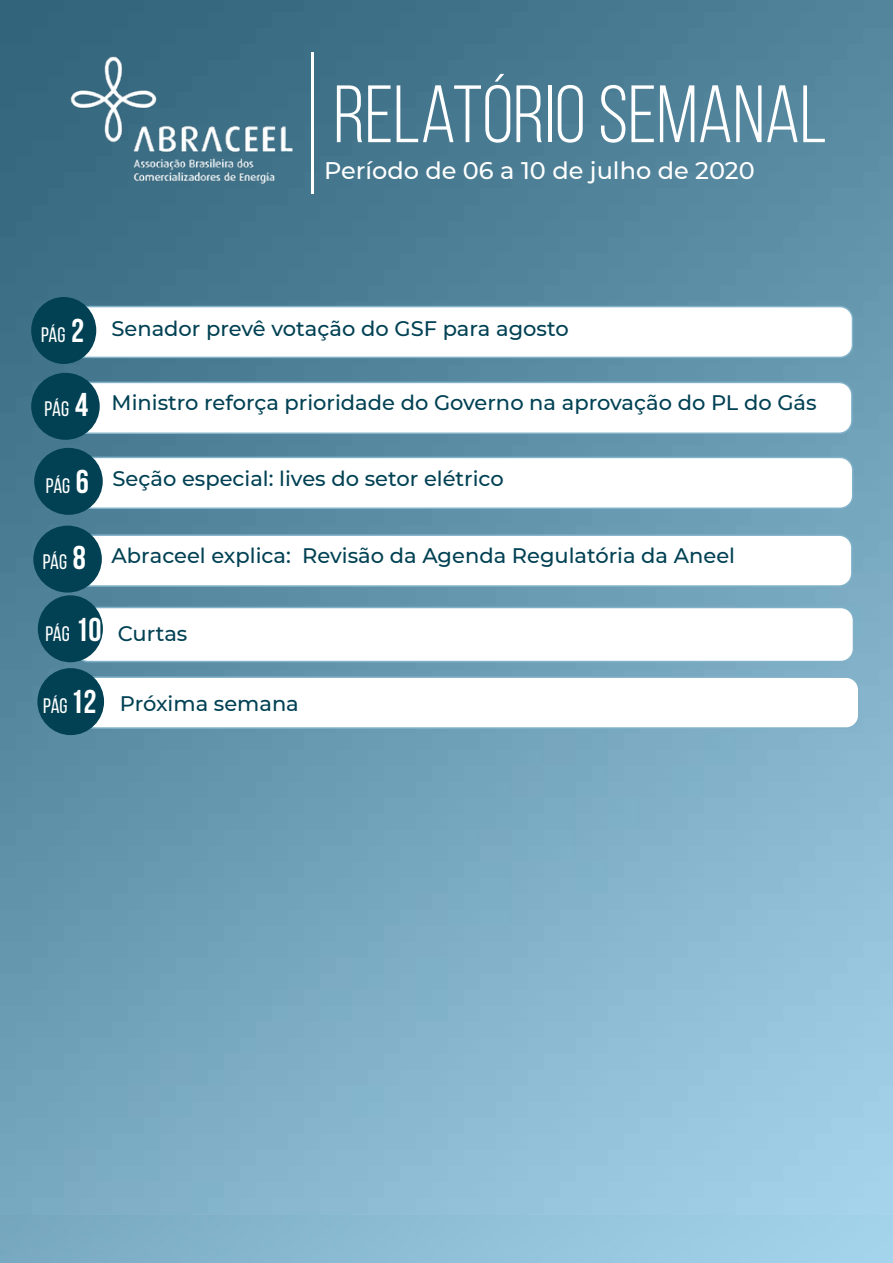
<style>
.page{position:relative;width:893px;height:1263px;background:#fff}
.page>*{position:absolute;margin:0;border:0;box-sizing:border-box;transform-origin:0 0}
.t1{font:81.15px "Bebas Neue";color:#fff}
.t2{font:500 24px "Montserrat";color:#fff}
.t3{font:500 21px "Montserrat";color:#014153}
.t4{font:21px "Bebas Neue";letter-spacing:-.005em;color:#fff}
.s1{font-weight:700;font-size:33px}
.s2{font-family:"Bebas Neue";font-weight:400;color:#fff}
.s3{font-family:"Bebas Neue";font-weight:700;font-size:33px;color:#fff}
</style>
<div class="page">
<img style="left:0;top:0;width:893px;height:1214px">
<img style="left:52px;top:50px;width:262px;height:140px">
<hr style="left:312px;top:52px;width:2px;height:141px;background:#fff">
<div style="left:71px;top:307px;width:781px;height:50px;background:#fff;border-radius:13px"></div>
<div style="left:70px;top:306px;width:783px;height:52px;border:2px solid #82b2c9;border-radius:13px"></div>
<div style="left:31px;top:297px;width:65px;height:67px;background:#014153;border-radius:50%"></div>
<div style="left:68px;top:382px;width:784px;height:51px;background:#fff;border-radius:13px"></div>
<div style="left:68px;top:382px;width:785px;height:52px;border:2px solid #82b2c9;border-radius:13px"></div>
<div style="left:31px;top:373px;width:69px;height:67px;background:#014153;border-radius:50%"></div>
<div style="left:69px;top:457px;width:784px;height:51px;background:#fff;border-radius:13px"></div>
<div style="left:68px;top:457px;width:785px;height:52px;border:2px solid #82b2c9;border-radius:13px"></div>
<div style="left:34px;top:448px;width:69px;height:67px;background:#014153;border-radius:50%"></div>
<div style="left:75px;top:607px;width:778px;height:54px;background:#fff;border-radius:13px"></div>
<div style="left:75px;top:607px;width:779px;height:55px;border:2px solid #82b2c9;border-radius:13px"></div>
<div style="left:78px;top:677px;width:781px;height:51px;background:#fff;border-radius:13px"></div>
<div style="left:77px;top:676px;width:782px;height:53px;border:2px solid #82b2c9;border-radius:13px"></div>
<div style="left:37px;top:668px;width:67px;height:67px;background:#014153;border-radius:50%"></div>
<div style="left:38px;top:595px;width:65px;height:67px;background:#014153;border-radius:50%"></div>
<div style="left:68px;top:535px;width:784px;height:51px;background:#fff;border-radius:13px"></div>
<div style="left:68px;top:534px;width:785px;height:53px;border:2px solid #82b2c9;border-radius:13px"></div>
<div style="left:33px;top:526px;width:69px;height:67px;background:#014153;border-radius:50%"></div>
<h1 class="t1" style="left:334px;top:71px;width:495px">RELATÓRIO SEMANAL</h1>
<p class="t2" style="left:324px;top:153px;width:432px">Período de 06 a 10 de julho de 2020</p>
<p class="t4" style="left:41px;top:323px;width:45px">pág <span class="s1">2</span></p>
<p class="t3" style="left:111px;top:314px;width:459px">Senador prevê votação do GSF para agosto</p>
<p class="t3" style="left:45px;top:387px;width:773px"><span class="s2">pág</span> <span class="s3">4</span> Ministro reforça prioridade do Governo na aprovação do PL do Gás</p>
<p class="t4" style="left:46px;top:474px;width:45px">pág <span class="s1">6</span></p>
<p class="t3" style="left:113px;top:464px;width:393px">Seção especial: lives do setor elétrico</p>
<p class="t4" style="left:43px;top:550px;width:45px">pág <span class="s1">8</span></p>
<p class="t3" style="left:112px;top:541px;width:625px">Abraceel explica: Revisão da Agenda Regulatória da Aneel</p>
<p class="t4" style="left:45px;top:623px;width:58px">pág <span class="s1">10</span></p>
<p class="t3" style="left:118px;top:618px;width:71px">Curtas</p>
<p class="t4" style="left:43px;top:694px;width:55px">pág<span class="s1">12</span></p>
<p class="t3" style="left:120px;top:689px;width:180px">Próxima semana</p>
</div>
